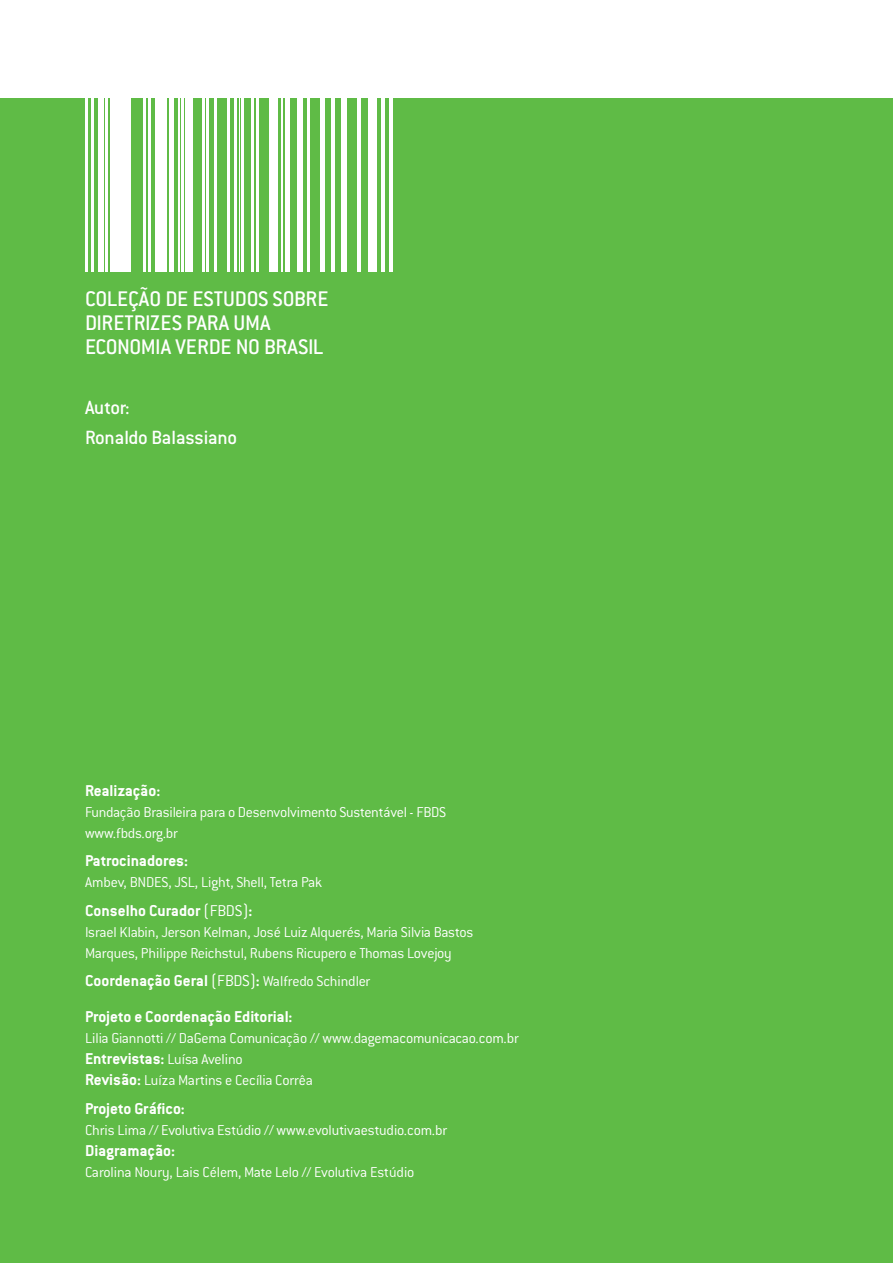
<style>
.page{position:relative;width:893px;height:1263px;background:#fff}
.page>*{position:absolute;margin:0;border:0;box-sizing:border-box;transform-origin:0 0}
.t1{font:500 23.25px/24px "Conduit ITC";letter-spacing:-.005em;color:#fff}
.t2{font:500 21px/30px "Conduit ITC";letter-spacing:-.015em;color:#fff}
.t3{font:700 17.25px/36px "Conduit ITC";color:#fff}
.t4{font:300 15.75px/21px "Conduit ITC";letter-spacing:-.015em;color:#fff}
.s1{font-weight:300}
.s2{font-weight:300;font-size:15.75px}
.s3{font-weight:700;font-size:17.25px}
</style>
<div class="page">
<div style="left:0;top:99px;width:893px;height:1164px;background:#5fbb46"></div>
<div style="left:110px;top:87px;width:11px;height:185px;background:#fff"></div>
<div style="left:156px;top:87px;width:11px;height:185px;background:#fff"></div>
<div style="left:186px;top:87px;width:7px;height:185px;background:#fff"></div>
<div style="left:122px;top:87px;width:6px;height:185px;background:#fff"></div>
<hr style="left:129px;top:87px;width:2px;height:185px;background:#fff">
<hr style="left:143px;top:87px;width:3px;height:185px;background:#fff">
<hr style="left:149px;top:87px;width:2px;height:185px;background:#fff">
<hr style="left:169px;top:87px;width:4px;height:185px;background:#fff">
<hr style="left:178px;top:87px;width:1px;height:185px;background:#fff">
<hr style="left:181px;top:87px;width:3px;height:185px;background:#fff">
<hr style="left:202px;top:87px;width:2px;height:185px;background:#fff">
<hr style="left:206px;top:87px;width:2px;height:185px;background:#fff">
<hr style="left:214px;top:87px;width:3px;height:185px;background:#fff">
<hr style="left:227px;top:87px;width:2px;height:185px;background:#fff">
<hr style="left:234px;top:87px;width:2px;height:185px;background:#fff">
<hr style="left:241px;top:87px;width:3px;height:185px;background:#fff">
<hr style="left:251px;top:87px;width:3px;height:185px;background:#fff">
<hr style="left:256px;top:87px;width:3px;height:185px;background:#fff">
<hr style="left:239px;top:87px;width:1px;height:185px;background:#fff">
<hr style="left:368px;top:87px;width:1px;height:185px;background:#fff">
<div style="left:269px;top:87px;width:9px;height:185px;background:#fff"></div>
<div style="left:285px;top:87px;width:5px;height:185px;background:#fff"></div>
<div style="left:297px;top:87px;width:5px;height:185px;background:#fff"></div>
<hr style="left:307px;top:87px;width:2px;height:185px;background:#fff">
<hr style="left:321px;top:87px;width:4px;height:185px;background:#fff">
<hr style="left:331px;top:87px;width:3px;height:185px;background:#fff">
<div style="left:341px;top:87px;width:5px;height:185px;background:#fff"></div>
<hr style="left:357px;top:87px;width:3px;height:185px;background:#fff">
<hr style="left:370px;top:87px;width:4px;height:185px;background:#fff">
<hr style="left:381px;top:87px;width:4px;height:185px;background:#fff">
<hr style="left:389px;top:87px;width:4px;height:185px;background:#fff">
<hr style="left:373px;top:87px;width:4px;height:185px;background:#fff">
<hr style="left:105px;top:87px;width:2px;height:185px;background:#fff">
<hr style="left:98px;top:87px;width:2px;height:185px;background:#fff">
<hr style="left:92px;top:87px;width:2px;height:185px;background:#fff">
<hr style="left:85px;top:87px;width:2px;height:185px;background:#fff">
<hr style="left:101px;top:87px;width:2px;height:185px;background:#fff">
<hr style="left:281px;top:87px;width:2px;height:185px;background:#fff">
<h1 class="t1" style="left:85px;top:286px;width:245px">COLEÇÃO DE ESTUDOS SOBRE<br>DIRETRIZES PARA UMA<br>ECONOMIA VERDE NO BRASIL</h1>
<h2 class="t2" style="left:85px;top:392px;width:154px">Autor:<br>Ronaldo Balassiano</h2>
<p class="t3" style="left:85px;top:772px;width:77px">Realização:</p>
<p class="t4" style="left:85px;top:801px;width:362px">Fundação Brasileira para o Desenvolvimento Sustentável - FBDS www.fbds.org.br</p>
<p class="t3" style="left:85px;top:842px;width:105px">Patrocinadores:</p>
<p class="t4" style="left:85px;top:872px;width:239px">Ambev, BNDES, JSL, Light, Shell, Tetra Pak</p>
<p class="t3" style="left:85px;top:892px;width:169px">Conselho Curador <span class="s1">(FBDS)</span>:</p>
<p class="t4" style="left:85px;top:921px;width:390px">Israel Klabin, Jerson Kelman, José Luiz Alquerés, Maria Silvia Bastos<br>Marques, Philippe Reichstul, Rubens Ricupero e Thomas Lovejoy</p>
<p class="t3" style="left:85px;top:962px;width:287px">Coordenação Geral <span class="s1">(FBDS)</span>: <span class="s2">Walfredo Schindler<br></span>Projeto e Coordenação Editorial:</p>
<p class="t4" style="left:85px;top:1028px;width:435px">Lilia Giannotti // DaGema Comunicação // www.dagemacomunicacao.com.br</p>
<p class="t3" style="left:85px;top:1040px;width:159px">Entrevistas: <span class="s2">Luísa Avelino</span></p>
<p class="t4" style="left:85px;top:1070px;width:230px"><span class="s3">Revisão:</span> Luíza Martins e Cecília Corrêa</p>
<p class="t3" style="left:85px;top:1090px;width:101px">Projeto Gráfico:</p>
<p class="t4" style="left:85px;top:1119px;width:364px">Chris Lima // Evolutiva Estúdio // www.evolutivaestudio.com.br</p>
<p class="t3" style="left:85px;top:1132px;width:92px">Diagramação:</p>
<p class="t4" style="left:85px;top:1161px;width:331px">Carolina Noury, Lais Célem, Mate Lelo // Evolutiva Estúdio</p>
</div>
